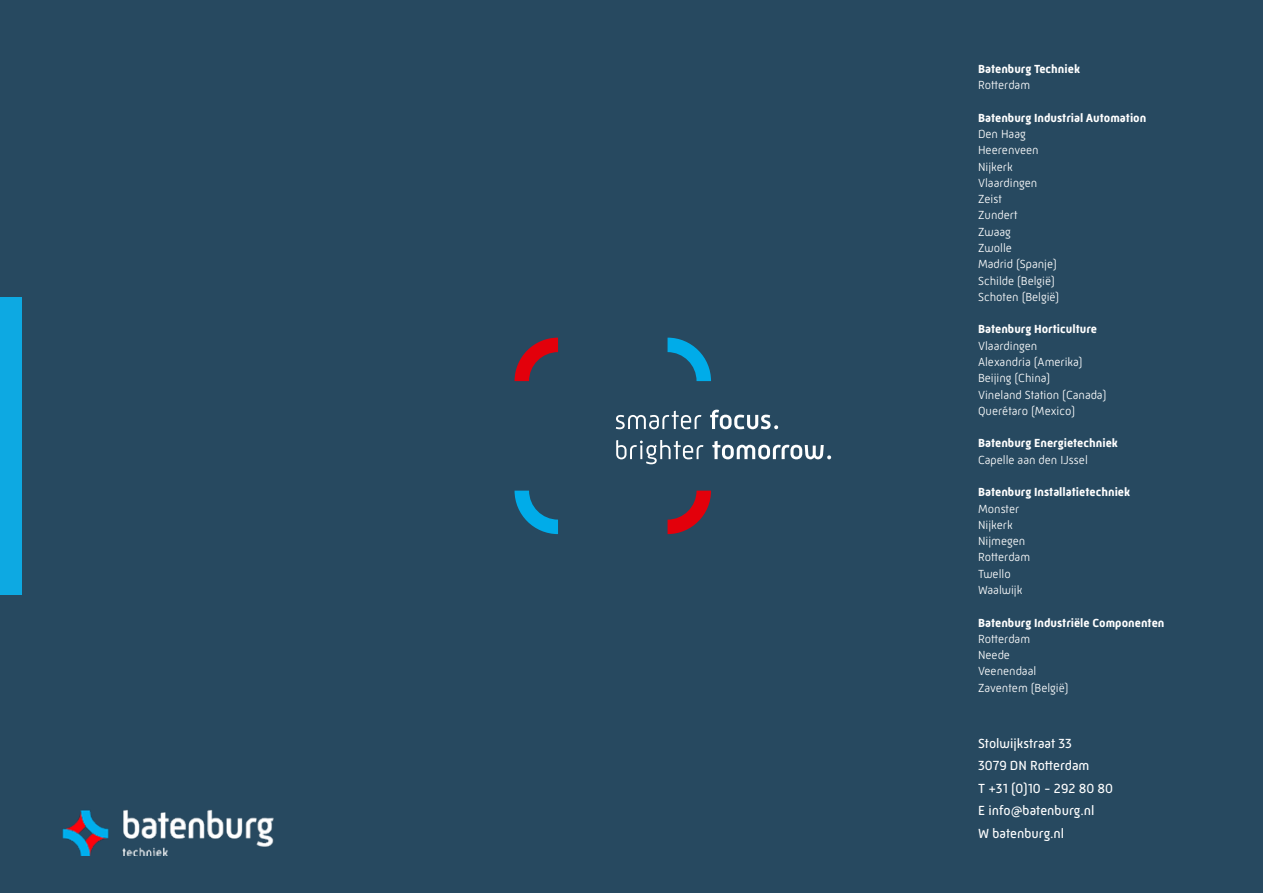
<style>
.page{position:relative;width:1263px;height:893px;background:#274960}
.page>*{position:absolute;margin:0;border:0;box-sizing:border-box;transform-origin:0 0}
.t1{font:13.5px/22.5px "Mic 32 New";color:#fff}
.t2{font:300 12px/16.4px "Mic 32 New";color:#fff}
.t3{font:700 12px "Mic 32 New";color:#fff}
</style>
<div class="page">
<img style="left:62px;top:809px;width:212px;height:46px">
<svg style="left:667px;top:491px;width:44px;height:43px"></svg>
<svg style="left:514px;top:338px;width:44px;height:43px"></svg>
<svg style="left:667px;top:338px;width:44px;height:43px"></svg>
<svg style="left:514px;top:491px;width:44px;height:43px"></svg>
<svg style="left:616px;top:411px;width:85px;height:18px"></svg>
<svg style="left:710px;top:410px;width:68px;height:19px"></svg>
<svg style="left:616px;top:440px;width:87px;height:24px"></svg>
<svg style="left:712px;top:441px;width:119px;height:18px"></svg>
<div style="left:0;top:298px;width:21px;height:297px;background:#0da9e2"></div>
<p class="t3" style="left:978px;top:62px;width:103px">Batenburg Techniek</p>
<p class="t2" style="left:978px;top:77px;width:54px">Rotterdam</p>
<p class="t3" style="left:978px;top:111px;width:170px">Batenburg Industrial Automation</p>
<p class="t2" style="left:978px;top:126px;width:83px">Den Haag<br>Heerenveen<br>Nijkerk<br>Vlaardingen<br>Zeist<br>Zundert<br>Zwaag<br>Zwolle<br>Madrid (Spanje)<br>Schilde (België)<br>Schoten (België)</p>
<p class="t3" style="left:978px;top:322px;width:121px">Batenburg Horticulture</p>
<p class="t2" style="left:978px;top:337px;width:130px">Vlaardingen<br>Alexandria (Amerika)<br>Beijing (China)<br>Vineland Station (Canada)<br>Querétaro (Mexico)</p>
<p class="t3" style="left:978px;top:436px;width:141px">Batenburg Energietechniek</p>
<p class="t2" style="left:978px;top:451px;width:111px">Capelle aan den IJssel</p>
<p class="t3" style="left:978px;top:485px;width:154px">Batenburg Installatietechniek</p>
<p class="t2" style="left:978px;top:500px;width:54px">Monster<br>Nijkerk<br>Nijmegen<br>Rotterdam<br>Twello<br>Waalwijk</p>
<p class="t3" style="left:978px;top:616px;width:188px">Batenburg Industriële Componenten</p>
<p class="t2" style="left:978px;top:630px;width:92px">Rotterdam<br>Neede<br>Veenendaal<br>Zaventem (België)</p>
<p class="t1" style="left:978px;top:732px;width:136px">Stolwijkstraat 33<br>3079 DN Rotterdam<br>T +31 (0)10 - 292 80 80<br>E info@batenburg.nl<br>W batenburg.nl</p>
</div>
